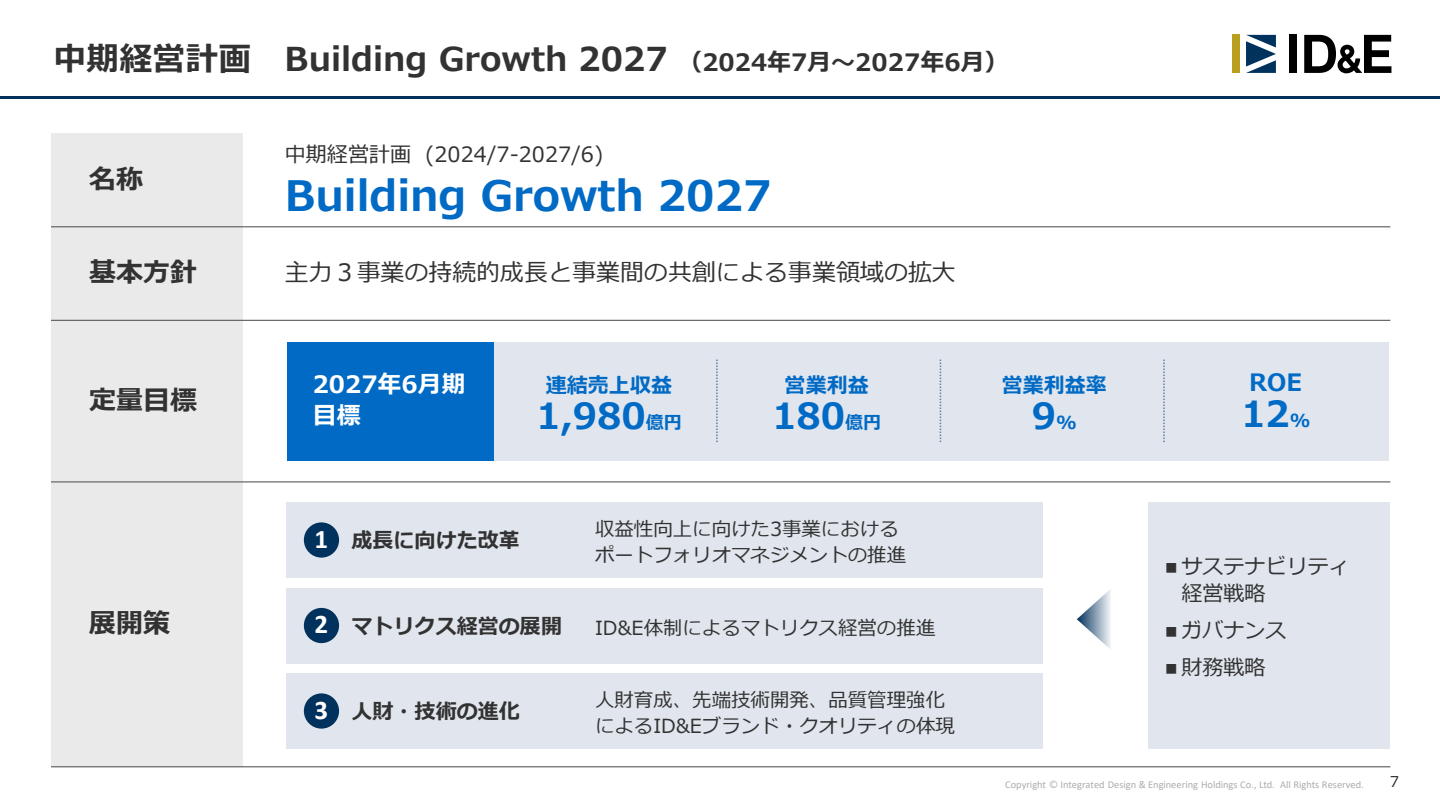
<style>
.page{position:relative;width:1440px;height:810px;background:#fff}
.page>*{position:absolute;margin:0;border:0;box-sizing:border-box;transform-origin:0 0}
.t1{font:700 42px "Meiryo UI";color:#006ac5}
.t2{font:700 36px "Meiryo UI";color:#006ac5}
.t3{font:700 33px "Meiryo UI";color:#323232}
.t4{font:700 27px "Meiryo";color:#323232}
.t5{font:700 27px "Calibri";color:#fff}
.t6{font:24px "Meiryo";color:#323232}
.t7{font:700 24px/31.7px "Meiryo";color:#fff}
.t8{font:700 24px "Meiryo UI";color:#006ac5}
.t9{font:700 21px "Meiryo";color:#323232}
.t10{font:21px/27.8px "Meiryo";color:#323232}
.t11{font:21px "Meiryo UI";letter-spacing:.005em;color:#323232}
.t12{font:700 21px "Meiryo UI";color:#006ac5}
.t13{font:19.5px/25.8px "Meiryo";color:#323232}
.t14{font:15px "Meiryo";color:#323232}
.t15{font:10.5px "Calibri";letter-spacing:-.005em;color:#adadad}
.s1{font-family:"Meiryo"}
.s2{font-size:24px}
.s3{font-size:18px}
</style>
<div class="page">
<div style="left:1232px;top:35px;width:8px;height:38px;background:#b99f1d"></div>
<svg style="left:1246px;top:35px;width:30px;height:38px"></svg>
<div style="left:1289px;top:35px;width:8px;height:38px;background:#000"></div>
<svg style="left:1304px;top:35px;width:87px;height:38px"></svg>
<hr style="left:0;top:96px;width:1440px;height:2px;background:#00325d">
<div style="left:51px;top:133px;width:191px;height:94px;background:#eaeaea"></div>
<div style="left:51px;top:227px;width:191px;height:93px;background:#eaeaea"></div>
<div style="left:51px;top:320px;width:191px;height:162px;background:#eaeaea"></div>
<div style="left:51px;top:482px;width:191px;height:285px;background:#eaeaea"></div>
<hr style="left:51px;top:226px;width:1339px;height:1px;background:#5b5b5b">
<hr style="left:51px;top:320px;width:1339px;height:1px;background:#5b5b5b">
<hr style="left:51px;top:481px;width:1339px;height:1px;background:#5b5b5b">
<hr style="left:51px;top:766px;width:1339px;height:1px;background:#5b5b5b">
<svg style="left:1077px;top:589px;width:34px;height:60px"></svg>
<div style="left:287px;top:342px;width:1101px;height:118px;background:#e1e6ee"></div>
<div style="left:1148px;top:502px;width:242px;height:247px;background:#e1e6ee"></div>
<div style="left:287px;top:502px;width:756px;height:76px;background:#e1e6ee"></div>
<div style="left:304px;top:522px;width:35px;height:36px;background:#00325d;border-radius:50%"></div>
<div style="left:287px;top:673px;width:756px;height:76px;background:#e1e6ee"></div>
<div style="left:304px;top:693px;width:35px;height:36px;background:#00325d;border-radius:50%"></div>
<div style="left:287px;top:588px;width:756px;height:75px;background:#e1e6ee"></div>
<div style="left:304px;top:608px;width:35px;height:35px;background:#00325d;border-radius:50%"></div>
<div style="left:287px;top:342px;width:206px;height:118px;background:#006ac5"></div>
<svg style="left:716px;top:360px;width:2px;height:82px"></svg>
<svg style="left:940px;top:360px;width:1px;height:82px"></svg>
<svg style="left:1163px;top:360px;width:2px;height:82px"></svg>
<h2 class="t3" style="left:54px;top:35px;width:956px"><span class="s1">中期経営計画</span> Building Growth 2027 <span class="s2">（2024年7月～2027年6月）</span></h2>
<p class="t4" style="left:89px;top:160px;width:55px">名称</p>
<p class="t11" style="left:285px;top:140px;width:320px">中期経営計画 (2024/7-2027/6)</p>
<p class="t1" style="left:285px;top:166px;width:488px">Building Growth 2027</p>
<p class="t4" style="left:89px;top:253px;width:109px">基本方針</p>
<p class="t6" style="left:285px;top:256px;width:673px">主力３事業の持続的成長と事業間の共創による事業領域の拡大</p>
<p class="t4" style="left:89px;top:381px;width:109px">定量目標</p>
<p class="t4" style="left:89px;top:604px;width:82px">展開策</p>
<p class="t7" style="left:313px;top:369px;width:154px">2027年6月期目標</p>
<p class="t12" style="left:546px;top:371px;width:128px">連結売上収益</p>
<p class="t2" style="left:536px;top:391px;width:147px">1,980<span class="s3">億円</span></p>
<p class="t12" style="left:785px;top:371px;width:86px">営業利益</p>
<p class="t2" style="left:772px;top:391px;width:110px">180<span class="s3">億円</span></p>
<p class="t5" style="left:315px;top:520px;width:15px">1</p>
<p class="t9" style="left:351px;top:526px;width:170px">成長に向けた改革</p>
<p class="t13" style="left:595px;top:517px;width:305px">収益性向上に向けた3事業における</p>
<p class="t13" style="left:595px;top:543px;width:313px">ポートフォリオマネジメントの推進</p>
<p class="t5" style="left:315px;top:605px;width:15px">2</p>
<p class="t9" style="left:351px;top:611px;width:212px">マトリクス経営の展開</p>
<p class="t13" style="left:595px;top:616px;width:342px">ID&amp;E体制によるマトリクス経営の推進</p>
<p class="t5" style="left:315px;top:691px;width:15px">3</p>
<p class="t9" style="left:351px;top:697px;width:170px">人財・技術の進化</p>
<p class="t13" style="left:595px;top:688px;width:361px">人財育成、先端技術開発、品質管理強化によるID&amp;Eブランド・クオリティの体現</p>
<p class="t12" style="left:1002px;top:371px;width:107px">営業利益率</p>
<p class="t2" style="left:1032px;top:391px;width:46px">9<span class="s3">%</span></p>
<p class="t8" style="left:1249px;top:365px;width:54px">ROE</p>
<p class="t2" style="left:1241px;top:389px;width:71px">12<span class="s3">%</span></p>
<p class="t10" style="left:1181px;top:553px;width:170px;text-indent:-16px">■ サステナビリティ経営戦略</p>
<p class="t10" style="left:1165px;top:618px;width:123px">■ ガバナンス</p>
<p class="t10" style="left:1165px;top:654px;width:102px">■ 財務戦略</p>
<p class="t15" style="left:1005px;top:777px;width:360px">Copyright Ⓒ Integrated Design &amp; Engineering Holdings Co., Ltd. All Rights Reserved.</p>
<p class="t14" style="left:1390px;top:772px;width:11px">7</p>
</div>
